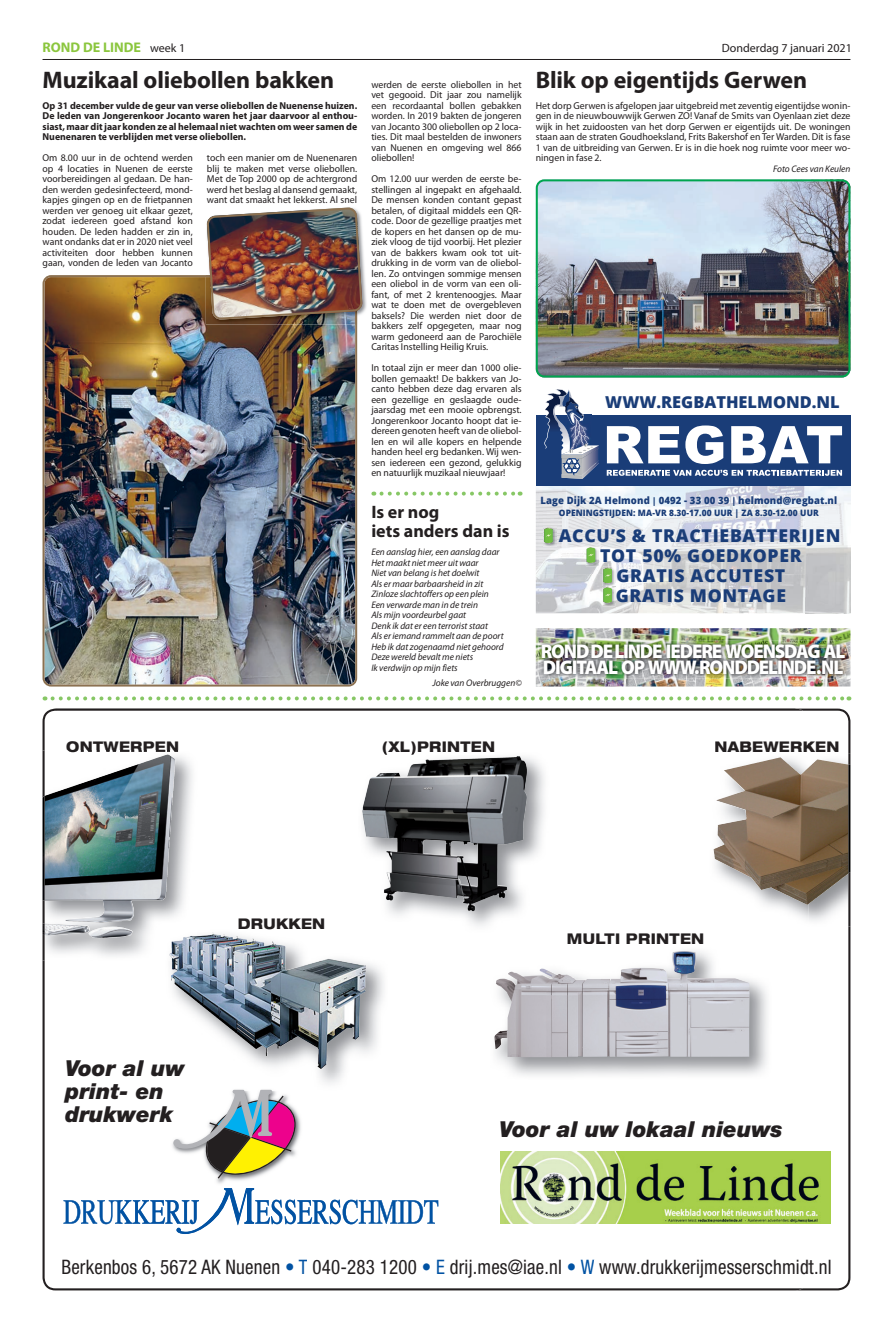
<style>
.page{position:relative;width:893px;height:1333px;background:#fff}
.page>*{position:absolute;margin:0;border:0;box-sizing:border-box;transform-origin:0 0}
.t1{font:700 24px "Myriad Pro";letter-spacing:-.005em;color:#231f20}
.t2{font:italic 900 22px/23px "Helvetica Neue LT";color:#231f20}
.t3{font:condensed 20px "Helvetica Neue LT";letter-spacing:.01em;color:#231f20;scale:.95 1}
.t4{font:900 19.9px/15.8px "Myriad Pro";letter-spacing:-.06em;color:#fff;scale:.95 1}
.t5{font:700 18px/18.5px "Myriad Pro";color:#231f20}
.t6{font:800 17.7px/20.2px "Open Sans";letter-spacing:.04em;color:#1a3d78;text-align:center}
.t7{font:800 16.4px "Open Sans";color:#1a3d78}
.t8{font:800 expanded 14.8px "Helvetica Neue LT";letter-spacing:.025em;color:#231f20;scale:.9 1}
.t9{font:800 expanded 14.7px "Helvetica Neue LT";letter-spacing:.025em;color:#231f20;scale:.9 1}
.t10{font:700 14px "Myriad Pro";color:#8bc63e}
.t11{font:12px "Myriad Pro";color:#231f20}
.t12{font:800 10.1px "Open Sans";letter-spacing:.01em;color:#1a3d78;scale:.95 1}
.t13{font:10px/10.5px "Myriad Pro";color:#231f20;text-align:justify}
.t14{font:700 10px/10.5px "Myriad Pro";color:#231f20;text-align:justify}
.t15{font:italic 9.5px/10.5px "Myriad Pro";color:#231f20}
.t16{font:800 8.8px "Open Sans";letter-spacing:.01em;color:#1a3d78;scale:.95 1}
.s1{font-weight:400;font-size:12px;color:#231f20}
.s2{font-size:8.8px}
.s3{color:#0152a3}
</style>
<div class="page">
<hr style="left:43px;top:59px;width:807px;height:1px;background:#231f20">
<img style="left:43px;top:275px;width:314px;height:411px">
<img style="left:206px;top:223px;width:161px;height:101px">
<img style="left:206px;top:275px;width:151px;height:49px">
<img style="left:207px;top:207px;width:155px;height:113px">
<img style="left:208px;top:208px;width:153px;height:111px">
<svg style="left:381px;top:491px;width:140px;height:4px"></svg>
<img style="left:536px;top:182px;width:314px;height:195px">
<div style="left:536px;top:179px;width:314px;height:198px;border:2px solid #00a54f;border-radius:8px"></div>
<svg style="left:803px;top:708px;width:47px;height:582px"></svg>
<svg style="left:43px;top:708px;width:760px;height:582px"></svg>
<img style="left:43px;top:750px;width:2px;height:210px">
<img style="left:43px;top:795px;width:2px;height:140px">
<img style="left:848px;top:753px;width:2px;height:173px">
<img style="left:848px;top:764px;width:2px;height:109px">
<img style="left:491px;top:946px;width:281px;height:133px">
<img style="left:494px;top:951px;width:256px;height:106px">
<div style="left:568px;top:933px;width:135px;height:10px;background:#fff"></div>
<svg style="left:64px;top:1187px;width:374px;height:47px"></svg>
<img style="left:119px;top:1073px;width:235px;height:164px">
<img style="left:166px;top:1073px;width:188px;height:16px">
<img style="left:272px;top:1199px;width:82px;height:24px">
<img style="left:285px;top:1199px;width:56px;height:25px">
<img style="left:176px;top:1187px;width:79px;height:46px">
<svg style="left:173px;top:1078px;width:124px;height:100px"></svg>
<img style="left:501px;top:1150px;width:329px;height:73px">
<svg style="left:53px;top:696px;width:796px;height:4px"></svg>
<img style="left:536px;top:485px;width:135px;height:128px">
<img style="left:671px;top:485px;width:179px;height:128px">
<img style="left:599px;top:549px;width:203px;height:13px">
<img style="left:615px;top:569px;width:170px;height:13px">
<img style="left:615px;top:589px;width:170px;height:13px">
<div style="left:536px;top:415px;width:314px;height:70px;background:#1a3d78"></div>
<svg style="left:607px;top:470px;width:235px;height:6px"></svg>
<svg style="left:544px;top:389px;width:55px;height:90px"></svg>
<svg style="left:607px;top:425px;width:116px;height:39px"></svg>
<svg style="left:731px;top:426px;width:111px;height:37px"></svg>
<img style="left:543px;top:526px;width:13px;height:20px">
<img style="left:544px;top:527px;width:9px;height:16px">
<img style="left:586px;top:546px;width:13px;height:20px">
<svg style="left:595px;top:549px;width:4px;height:13px"></svg>
<img style="left:586px;top:547px;width:9px;height:16px">
<img style="left:602px;top:566px;width:13px;height:40px">
<img style="left:603px;top:567px;width:9px;height:2px">
<svg style="left:602px;top:569px;width:13px;height:33px"></svg>
<img style="left:603px;top:587px;width:9px;height:16px">
<img style="left:536px;top:628px;width:314px;height:58px">
<img style="left:539px;top:640px;width:102px;height:38px">
<img style="left:641px;top:640px;width:209px;height:38px">
<h3 class="t10" style="left:43px;top:38px;width:144px">ROND DE LINDE <span class="s1">week 1</span></h3>
<p class="t11" style="left:722px;top:41px;width:132px">Donderdag 7 januari 2021</p>
<h1 class="t1" style="left:43px;top:64px;width:293px">Muzikaal oliebollen bakken</h1>
<p class="t14" style="left:43px;top:100px;width:316px">Op 31 december vulde de geur van verse oliebollen de Nuenense huizen.<br>De leden van Jongerenkoor Jocanto waren het jaar daarvoor al enthou&shy;siast, maar dit jaar konden ze al helemaal niet wachten om weer samen de Nuenenaren te verblijden met verse oliebollen.</p>
<p class="t13" style="left:207px;top:152px;width:152px">toch een manier om de Nuenenaren blij te maken met verse oliebollen.<br>Met de Top 2000 op de achtergrond werd het beslag al dansend gemaakt, want dat smaakt het lekkerst. Al snel</p>
<h1 class="t1" style="left:536px;top:64px;width:273px">Blik op eigentijds Gerwen</h1>
<p class="t13" style="left:536px;top:100px;width:316px">Het dorp Gerwen is afgelopen jaar uitgebreid met zeventig eigentijdse wonin&shy;gen in de nieuwbouwwijk Gerwen ZO! Vanaf de Smits van Oyenlaan ziet deze wijk in het zuidoosten van het dorp Gerwen er eigentijds uit. De woningen staan aan de straten Goudhoeksland, Frits Bakershof en Ter Warden. Dit is fase 1 van de uitbreiding van Gerwen. Er is in die hoek nog ruimte voor meer wo&shy;ningen in fase 2.</p>
<p class="t15" style="left:773px;top:163px;width:79px">Foto Cees van Keulen</p>
<p class="t13" style="left:371px;top:79px;width:152px">werden de eerste oliebollen in het vet gegooid. Dit jaar zou namelijk een recordaantal bollen gebakken worden. In 2019 bakten de jongeren van Jocanto 300 oliebollen op 2 loca&shy;ties. Dit maal bestelden de inwoners van Nuenen en omgeving wel 866 oliebollen!</p>
<p class="t13" style="left:371px;top:173px;width:152px">Om 12.00 uur werden de eerste be&shy;stellingen al ingepakt en afgehaald.<br>De mensen konden contant gepast betalen, of digitaal middels een QR&shy;code. Door de gezellige praatjes met de kopers en het dansen op de mu&shy;ziek vloog de tijd voorbij. Het plezier van de bakkers kwam ook tot uit&shy;drukking in de vorm van de oliebol&shy;len. Zo ontvingen sommige mensen een oliebol in de vorm van een oli&shy;fant, of met 2 krentenoogjes. Maar wat te doen met de overgebleven baksels? Die werden niet door de bakkers zelf opgegeten, maar nog warm gedoneerd aan de Parochiële Caritas Instelling Heilig Kruis.</p>
<p class="t13" style="left:371px;top:362px;width:152px">In totaal zijn er meer dan 1000 olie&shy;bollen gemaakt! De bakkers van Jo&shy;canto hebben deze dag ervaren als een gezellige en geslaagde oude&shy;jaarsdag met een mooie opbrengst.<br>Jongerenkoor Jocanto hoopt dat ie&shy;dereen genoten heeft van de oliebol&shy;len en wil alle kopers en helpende handen heel erg bedanken. Wij wen&shy;sen iedereen een gezond, gelukkig en natuurlijk muzikaal nieuwjaar!</p>
<p class="t13" style="left:43px;top:152px;width:152px">Om 8.00 uur in de ochtend werden op 4 locaties in Nuenen de eerste voorbereidingen al gedaan. De han&shy;den werden gedesinfecteerd, mond&shy;kapjes gingen op en de frietpannen werden ver genoeg uit elkaar gezet, zodat iedereen goed afstand kon houden. De leden hadden er zin in, want ondanks dat er in 2020 niet veel activiteiten door hebben kunnen gaan, vonden de leden van Jocanto</p>
<h3 class="t7" style="left:605px;top:389px;width:236px">WWW.REGBATHELMOND.NL</h3>
<h3 class="t5" style="left:371px;top:502px;width:140px">Is er nog<br>iets anders dan is</h3>
<p class="t15" style="left:371px;top:546px;width:134px">Een aanslag hier, een aanslag daar<br>Het maakt niet meer uit waar<br>Niet van belang is het doelwit<br>Als er maar barbaarsheid in zit<br>Zinloze slachtoffers op een plein<br>Een verwarde man in de trein<br>Als mijn voordeurbel gaat<br>Denk ik dat er een terrorist staat<br>Als er iemand rammelt aan de poort<br>Heb ik dat zogenaamd niet gehoord<br>Deze wereld bevalt me niets<br>Ik verdwijn op mijn fiets</p>
<p class="t15" style="left:432px;top:677px;width:91px">Joke van Overbruggen©</p>
<p class="t12" style="left:540px;top:492px;width:314px">Lage Dijk 2A Helmond <span class="s2">|</span> 0492 - 33 00 39 <span class="s2">|</span> helmond@regbat.nl</p>
<p class="t16" style="left:559px;top:506px;width:275px">OPENINGSTIJDEN: MA-VR 8.30-17.00 UUR | ZA 8.30-12.00 UUR</p>
<h3 class="t6" style="left:559px;top:524px;width:283px">ACCU’S &amp; TRACTIEBATTERIJEN<br>TOT 50% GOEDKOPER<br>GRATIS ACCUTEST<br>GRATIS MONTAGE</h3>
<h3 class="t4" style="left:541px;top:642px;width:322px">ROND DE LINDE IEDERE WOENSDAG AL<br>DIGITAAL OP WWW.RONDDELINDE.NL</h3>
<h3 class="t9" style="left:66px;top:737px;width:127px">ONTWERPEN</h3>
<h3 class="t9" style="left:382px;top:737px;width:128px">(XL)PRINTEN</h3>
<h3 class="t9" style="left:714px;top:737px;width:140px">NABEWERKEN</h3>
<h2 class="t2" style="left:65px;top:1055px;width:121px">Voor al uw print- en drukwerk</h2>
<h3 class="t9" style="left:238px;top:914px;width:99px">DRUKKEN</h3>
<h3 class="t8" style="left:567px;top:928px;width:154px">MULTI PRINTEN</h3>
<h2 class="t2" style="left:499px;top:1117px;width:285px">Voor al uw lokaal nieuws</h2>
<h3 class="t3" style="left:61px;top:1254px;width:812px">Berkenbos 6, 5672 AK Nuenen <span class="s3">• T</span> 040-283 1200 <span class="s3">• E</span> drij.mes@iae.nl <span class="s3">• W</span> www.drukkerijmesserschmidt.nl</h3>
</div>
